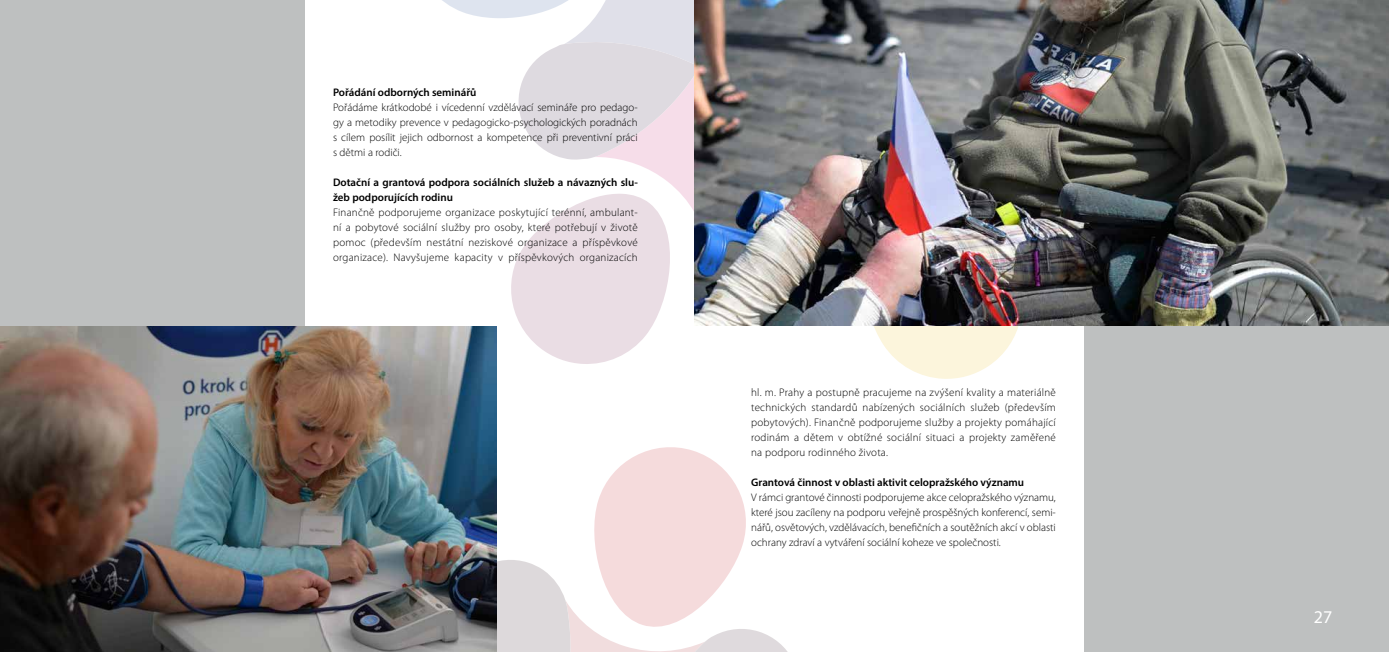
<style>
.page{position:relative;width:1389px;height:652px;background:#fff}
.page>*{position:absolute;margin:0;border:0;box-sizing:border-box;transform-origin:0 0}
.t1{font:18px "Myriad Pro";color:#fff}
.t2{font:300 11px/15px "Myriad Pro";letter-spacing:.01em;color:#000;text-align:justify}
.t3{font:600 11px/15px "Myriad Pro";color:#000}
</style>
<div class="page">
<svg style="left:496px;top:438px;width:292px;height:214px"></svg>
<svg style="left:442px;top:0;width:577px;height:379px"></svg>
<div style="left:1084px;top:0;width:305px;height:652px;background:#bec0c0"></div>
<div style="left:0;top:0;width:305px;height:652px;background:#bec0c0"></div>
<img style="left:0;top:326px;width:496px;height:326px">
<img style="left:694px;top:0;width:695px;height:326px">
<p class="t3" style="left:333px;top:85px;width:145px">Pořádání odborných seminářů</p>
<p class="t2" style="left:333px;top:100px;width:306px">Pořádáme krátkodobé i vícedenní vzdělávací semináře pro pedago&shy;gy a metodiky prevence v pedagogicko-psychologických poradnách s cílem posílit jejich odbornost a kompetence při preventivní práci s dětmi a rodiči.</p>
<p class="t3" style="left:333px;top:175px;width:306px">Dotační a grantová podpora sociálních služeb a návazných slu&shy;žeb podporujících rodinu</p>
<p class="t2" style="left:333px;top:205px;width:306px">Finančně podporujeme organizace poskytující terénní, ambulant&shy;ní a pobytové sociální služby pro osoby, které potřebují v životě pomoc (především nestátní neziskové organizace a příspěvkové organizace). Navyšujeme kapacity v příspěvkových organizacích</p>
<p class="t2" style="left:751px;top:385px;width:306px">hl. m. Prahy a postupně pracujeme na zvýšení kvality a materiálně technických standardů nabízených sociálních služeb (především pobytových). Finančně podporujeme služby a projekty pomáhající rodinám a dětem v obtížné sociální situaci a projekty zaměřené na podporu rodinného života.</p>
<p class="t3" style="left:751px;top:475px;width:275px">Grantová činnost v oblasti aktivit celopražského významu</p>
<p class="t2" style="left:751px;top:490px;width:306px">V rámci grantové činnosti podporujeme akce celopražského významu, které jsou zacíleny na podporu veřejně prospěšných konferencí, semi&shy;nářů, osvětových, vzdělávacích, benefičních a soutěžních akcí v oblasti ochrany zdraví a vytváření sociální koheze ve společnosti.</p>
<h1 class="t1" style="left:1314px;top:606px;width:20px">27</h1>
</div>
